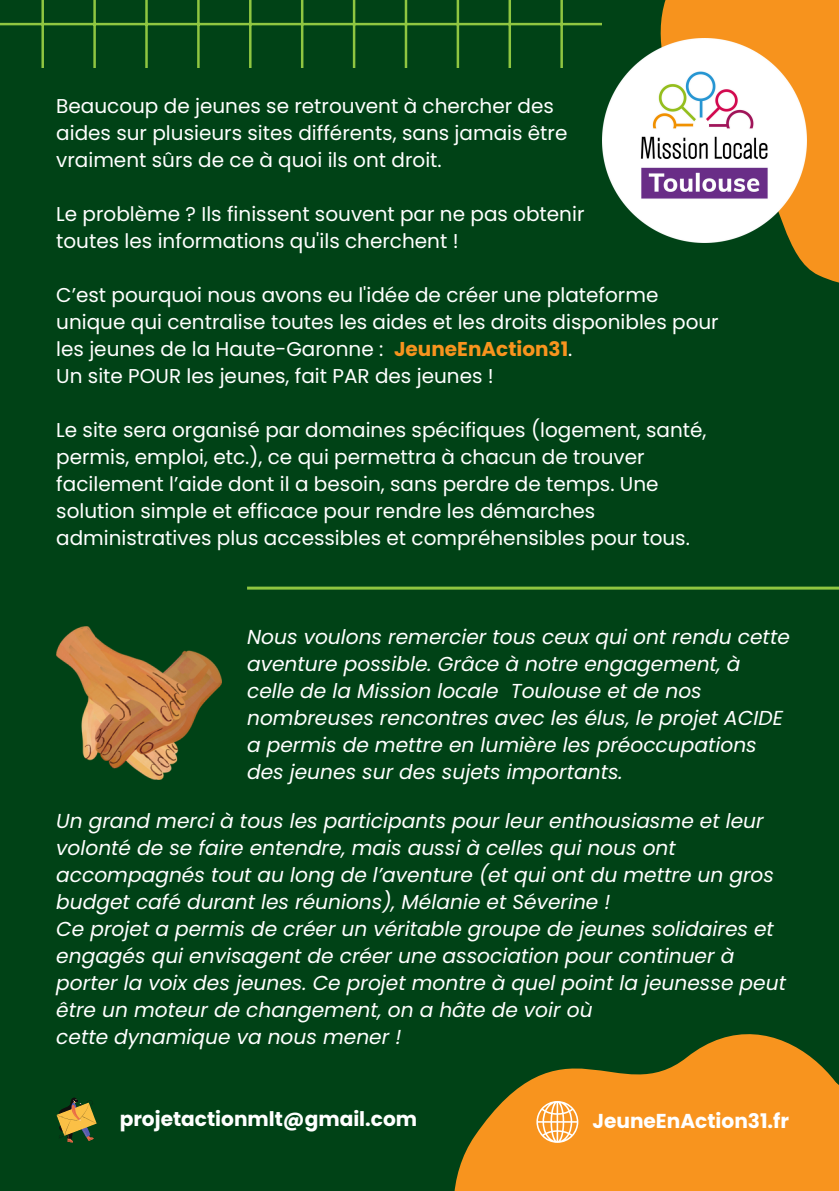
<style>
.page{position:relative;width:839px;height:1191px;background:#fff}
.page>*{position:absolute;margin:0;border:0;box-sizing:border-box;transform-origin:0 0}
.t1{font:italic 20.2px/27px "Poppins";color:#fff}
.t2{font:700 20.2px "Poppins";color:#fff}
.t3{font:20px/27px "Poppins";color:#fff}
.s1{font-weight:700;color:#f8941e}
</style>
<div class="page">
<div style="left:0;top:0;width:838px;height:1191px;background:#004216"></div>
<svg style="left:454px;top:1034px;width:384px;height:157px;fill:#f8941e"></svg>
<svg style="left:536px;top:1101px;width:42px;height:42px"></svg>
<svg style="left:56px;top:1098px;width:41px;height:45px"></svg>
<img style="left:56px;top:626px;width:165px;height:153px">
<svg style="left:0;top:0;width:602px;height:68px"></svg>
<hr style="left:247px;top:587px;width:591px;height:3px;background:#8fc641">
<svg style="left:660px;top:0;width:178px;height:283px;fill:#f7931d"></svg>
<img style="left:602px;top:38px;width:204px;height:204px">
<p class="t3" style="left:56px;top:92px;width:499px">Beaucoup de jeunes se retrouvent à chercher des</p>
<p class="t3" style="left:56px;top:119px;width:512px">aides sur plusieurs sites différents, sans jamais être</p>
<p class="t3" style="left:56px;top:146px;width:387px">vraiment sûrs de ce à quoi ils ont droit.</p>
<p class="t3" style="left:56px;top:200px;width:529px">Le problème ? Ils finissent souvent par ne pas obtenir</p>
<p class="t3" style="left:56px;top:227px;width:404px">toutes les informations qu'ils cherchent !</p>
<p class="t3" style="left:56px;top:281px;width:664px">C’est pourquoi nous avons eu l'idée de créer une plateforme unique qui centralise toutes les aides et les droits disponibles pour les jeunes de la Haute-Garonne : <span class="s1">JeuneEnAction31</span>.</p>
<p class="t3" style="left:56px;top:362px;width:439px">Un site POUR les jeunes, fait PAR des jeunes !</p>
<p class="t3" style="left:56px;top:416px;width:651px">Le site sera organisé par domaines spécifiques (logement, santé, permis, emploi, etc.), ce qui permettra à chacun de trouver facilement l’aide dont il a besoin, sans perdre de temps. Une solution simple et efficace pour rendre les démarches administratives plus accessibles et compréhensibles pour tous.</p>
<p class="t1" style="left:247px;top:623px;width:544px">Nous voulons remercier tous ceux qui ont rendu cette aventure possible. Grâce à notre engagement, à celle de la Mission locale Toulouse et de nos nombreuses rencontres avec les élus, le projet ACIDE a permis de mettre en lumière les préoccupations des jeunes sur des sujets importants.</p>
<p class="t1" style="left:56px;top:808px;width:719px">Un grand merci à tous les participants pour leur enthousiasme et leur volonté de se faire entendre, mais aussi à celles qui nous ont accompagnés tout au long de l’aventure (et qui ont du mettre un gros budget café durant les réunions), Mélanie et Séverine !</p>
<p class="t1" style="left:56px;top:916px;width:731px">Ce projet a permis de créer un véritable groupe de jeunes solidaires et engagés qui envisagent de créer une association pour continuer à porter la voix des jeunes. Ce projet montre à quel point la jeunesse peut être un moteur de changement, on a hâte de voir où</p>
<p class="t1" style="left:56px;top:1024px;width:346px">cette dynamique va nous mener !</p>
<p class="t2" style="left:120px;top:1105px;width:299px">projetactionmlt@gmail.com</p>
<p class="t2" style="left:592px;top:1107px;width:198px">JeuneEnAction31.fr</p>
</div>
